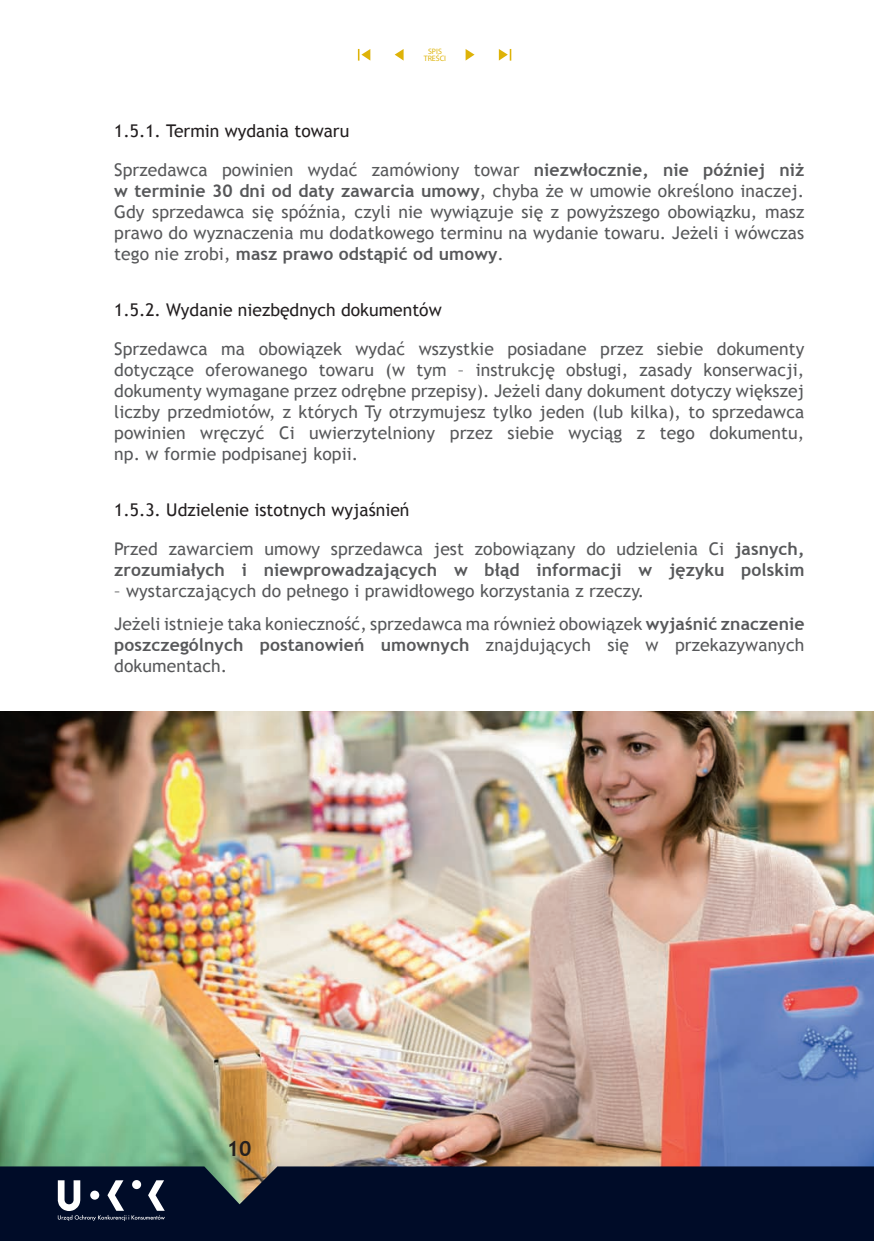
<style>
.page{position:relative;width:874px;height:1241px;background:#fff}
.page>*{position:absolute;margin:0;border:0;box-sizing:border-box;transform-origin:0 0}
.t1{font:700 21px "Trebuchet MS";color:#231f20}
.t2{font:17.5px/21px "Trebuchet MS";letter-spacing:.005em;color:#57585a;text-align:justify}
.t3{font:700 17.5px/21px "Trebuchet MS";letter-spacing:.005em;color:#57585a}
.t4{font:17.5px "Trebuchet MS";color:#231f20}
.t5{font:7.88px/7px "Myriad Pro";color:#deb308;text-align:center}
.s1{font-weight:700}
.s2{font-weight:400}
</style>
<div class="page">
<img style="left:0;top:711px;width:873px;height:455px">
<div style="left:0;top:1166px;width:873px;height:74px;background:#000c28"></div>
<div style="left:132px;top:1179px;width:9px;height:9px;background:#000c28;border-radius:50%"></div>
<svg style="left:58px;top:1180px;width:107px;height:40px"></svg>
<svg style="left:358px;top:49px;width:12px;height:12px"></svg>
<svg style="left:498px;top:49px;width:13px;height:12px"></svg>
<svg style="left:394px;top:49px;width:9px;height:11px"></svg>
<svg style="left:465px;top:49px;width:9px;height:12px"></svg>
<p class="t5" style="left:423px;top:47px;width:24px">SPIS<br>TREŚCI</p>
<p class="t4" style="left:114px;top:120px;width:236px">1.5.1. Termin wydania towaru</p>
<p class="t2" style="left:114px;top:159px;width:691px">Sprzedawca powinien wydać zamówiony towar <span class="s1">niezwłocznie, nie później niż w terminie 30 dni od daty zawarcia umowy</span>, chyba że w umowie określono inaczej.<br>Gdy sprzedawca się spóźnia, czyli nie wywiązuje się z powyższego obowiązku, masz prawo do wyznaczenia mu dodatkowego terminu na wydanie towaru. Jeżeli i wówczas tego nie zrobi, <span class="s1">masz prawo odstąpić od umowy</span>.</p>
<p class="t4" style="left:114px;top:299px;width:329px">1.5.2. Wydanie niezbędnych dokumentów</p>
<p class="t2" style="left:114px;top:338px;width:691px">Sprzedawca ma obowiązek wydać wszystkie posiadane przez siebie dokumenty dotyczące oferowanego towaru (w tym – instrukcję obsługi, zasady konserwacji, dokumenty wymagane przez odrębne przepisy). Jeżeli dany dokument dotyczy większej liczby przedmiotów, z których Ty otrzymujesz tylko jeden (lub kilka), to sprzedawca powinien wręczyć Ci uwierzytelniony przez siebie wyciąg z tego dokumentu, np. w formie podpisanej kopii.</p>
<p class="t4" style="left:114px;top:499px;width:296px">1.5.3. Udzielenie istotnych wyjaśnień</p>
<p class="t3" style="left:114px;top:537px;width:691px"><span class="s2">Przed zawarciem umowy sprzedawca jest zobowiązany do udzielenia Ci</span> jasnych, zrozumiałych i niewprowadzających w błąd informacji w języku polskim</p>
<p class="t2" style="left:114px;top:573px;width:691px;line-height:33.4px">– wystarczających do pełnego i prawidłowego korzystania z rzeczy.<br>Jeżeli istnieje taka konieczność, sprzedawca ma również obowiązek <span class="s1">wyjaśnić znaczenie</span></p>
<p class="t2" style="left:114px;top:634px;width:691px"><span class="s1">poszczególnych postanowień umownych</span> znajdujących się w przekazywanych dokumentach.</p>
<p class="t1" style="left:227px;top:1134px;width:26px">10</p>
</div>
